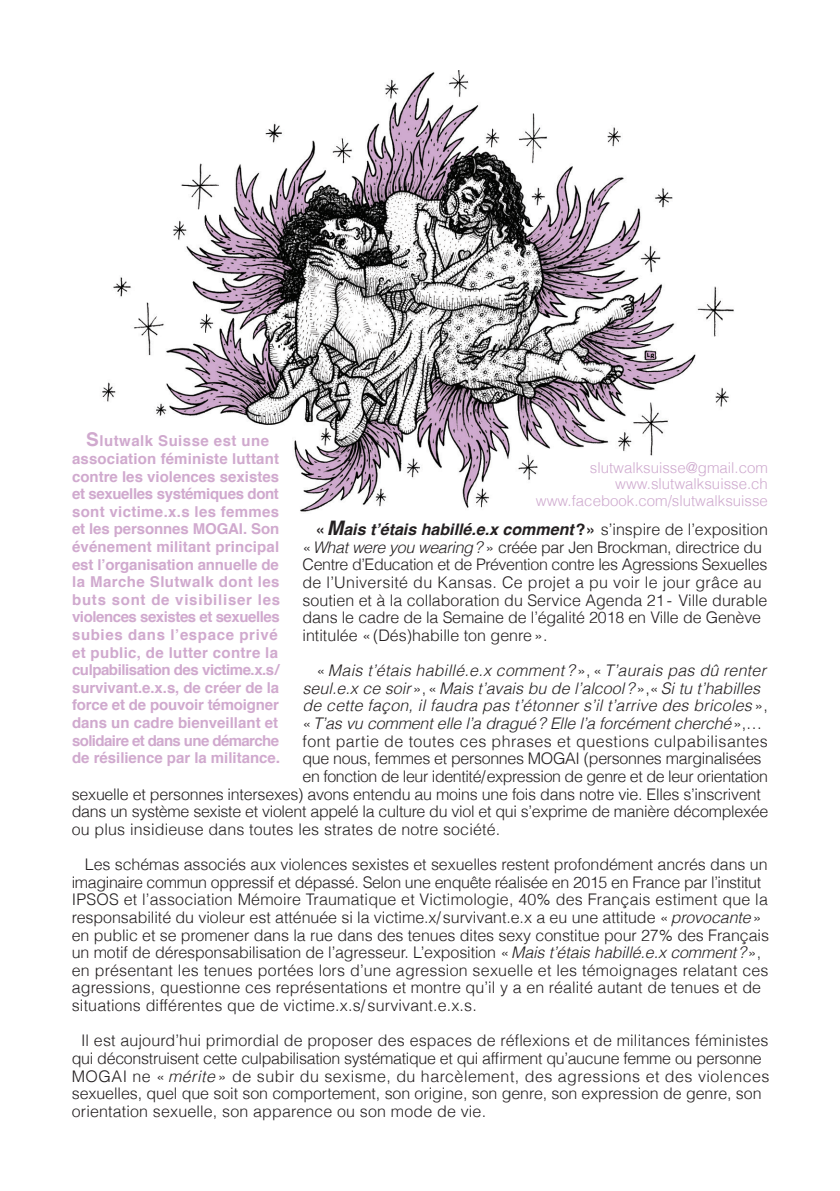
<style>
.page{position:relative;width:840px;height:1191px;background:#fff}
.page>*{position:absolute;margin:0;border:0;box-sizing:border-box;transform-origin:0 0}
.txt{font:300 16px/17.6px "Helvetica";letter-spacing:-.005em;color:#231f20}
.txt-2{font:300 16px/17.6px "Helvetica";letter-spacing:-.025em;color:#231f20}
.txt-3{font:italic 300 16px "Helvetica";letter-spacing:.015em;color:#231f20}
.txt-4{font:italic 700 16px "Helvetica";color:#231f20}
.txt-5{font:italic 300 16px "Helvetica";letter-spacing:-.01em;color:#231f20}
.txt-6{font:300 16px "Helvetica";letter-spacing:.025em;color:#231f20}
.txt2{font:700 15px/17.6px "Helvetica";color:#d0a9ce;text-align:center}
.txt2-2{font:700 15px/17.6px "Helvetica";letter-spacing:-.03em;color:#d0a9ce}
.txt-7{font:300 15px "Helvetica";color:#cfaacf}
.txt2-3{font:700 15px/17.6px "Helvetica";letter-spacing:.05em;color:#d0a9ce}
.txt2-4{font:700 15px "Helvetica";letter-spacing:-.04em;color:#d0a9ce}
.txt2-5{font:700 15px "Helvetica";letter-spacing:.025em;color:#d0a9ce}
.s1{font-size:19px}
.s2{font-size:16px}
.s3{font-style:normal}
.s4{font-size:20px}
.s5{font-weight:300;font-style:normal}
.s6{font-style:italic}
</style>
<div class="page">
<img style="left:102px;top:70px;width:632px;height:442px">
<p class="txt2" style="left:72px;top:432px;width:209px"><span class="s1">S</span>lutwalk Suisse est une association féministe luttant contre les violences sexistes et sexuelles systémiques dont sont victime.x.s les femmes et les personnes MOGAI. Son événement militant principal est l’organisation annuelle de</p>
<p class="txt2-3" style="left:72px;top:573px;width:209px">la Marche Slutwalk dont les buts sont de visibiliser les</p>
<p class="txt2-2" style="left:72px;top:608px;width:209px">violences sexistes et sexuelles subies dans l’espace privé</p>
<p class="txt2-5" style="left:72px;top:640px;width:207px">et public, de lutter contre la</p>
<p class="txt2-2" style="left:72px;top:661px;width:209px">culpabilisation des victime.x.s /</p>
<p class="txt2" style="left:72px;top:679px;width:209px;text-align:justify">survivant.e.x.s, de créer de la force et de pouvoir témoigner dans un cadre bienveillant et</p>
<p class="txt2-4" style="left:72px;top:728px;width:208px">solidaire et dans une démarche</p>
<p class="txt2" style="left:72px;top:749px;width:210px">de résilience par la militance<span class="s2">.</span></p>
<p class="txt-7" style="left:589px;top:455px;width:179px">slutwalksuisse@gmail.com</p>
<p class="txt-7" style="left:615px;top:472px;width:154px">www.slutwalksuisse.ch</p>
<p class="txt-7" style="left:535px;top:488px;width:233px">www.facebook.com/slutwalksuisse</p>
<p class="txt-4" style="left:315px;top:516px;width:453px"><span class="s3">«</span><span class="s4">M</span>ais t’étais habillé.e.x comment<span class="s3">? »</span> <span class="s5">s’inspire de l’exposition</span></p>
<p class="txt" style="left:302px;top:537px;width:460px">«<span class="s6">What were you wearing?</span> » créée par Jen Brockman, directrice du</p>
<p class="txt-2" style="left:302px;top:555px;width:466px">Centre d’Education et de Prévention contre les Agressions Sexuelles de l’Université du Kansas. Ce projet a pu voir le jour grâce au</p>
<p class="txt" style="left:302px;top:590px;width:466px">soutien et à la collaboration du Service Agenda 21- Ville durable dans le cadre de la Semaine de l’égalité 2018 en Ville de Genève intitulée «(Dés)habille ton genre».</p>
<p class="txt-3" style="left:316px;top:658px;width:450px"><span class="s3">«</span> Mais t’étais habillé.e.x comment ? <span class="s3">», «</span> T’aurais pas dû renter</p>
<p class="txt-3" style="left:302px;top:675px;width:459px">seul.e.x ce soir<span class="s3">»,«</span>Mais t’avais bu de l’alcool ?<span class="s3">»,«</span>Si tu t’habilles</p>
<p class="txt-3" style="left:302px;top:693px;width:466px">de cette façon, il faudra pas t’étonner s’il t’arrive des bricoles <span class="s3">»,</span></p>
<p class="txt-5" style="left:302px;top:711px;width:461px"><span class="s3">«</span>T’as vu comment elle l’a dragué? Elle l’a forcément cherché<span class="s3">»,…</span></p>
<p class="txt-6" style="left:302px;top:728px;width:466px">font partie de toutes ces phrases et questions culpabilisantes</p>
<p class="txt-2" style="left:302px;top:749px;width:466px">que nous, femmes et personnes MOGAI (personnes marginalisées en fonction de leur identité/expression de genre et de leur orientation</p>
<p class="txt" style="left:72px;top:784px;width:690px">sexuelle et personnes intersexes) avons entendu au moins une fois dans notre vie. Elles s’inscrivent</p>
<p class="txt" style="left:72px;top:802px;width:697px">dans un système sexiste et violent appelé la culture du viol et qui s’exprime de manière décomplexée</p>
<p class="txt" style="left:72px;top:819px;width:430px">ou plus insidieuse dans toutes les strates de notre société.</p>
<p class="txt" style="left:72px;top:855px;width:697px;text-indent:13px">Les schémas associés aux violences sexistes et sexuelles restent profondément ancrés dans un imaginaire commun oppressif et dépassé. Selon une enquête réalisée en 2015 en France par l’institut<br>IPSOS et l’association Mémoire Traumatique et Victimologie, 40% des Français estiment que la</p>
<p class="txt" style="left:72px;top:907px;width:698px">responsabilité du violeur est atténuée si la victime.x/survivant.e.x a eu une attitude «<span class="s6">provocante</span>» en public et se promener dans la rue dans des tenues dites sexy constitue pour 27% des Français un motif de déresponsabilisation de l’agresseur. L’exposition «<span class="s6">Mais t’étais habillé.e.x comment?</span>», en présentant les tenues portées lors d’une agression sexuelle et les témoignages relatant ces agressions, questionne ces représentations et montre qu’il y a en réalité autant de tenues et de situations différentes que de victime.x.s/ survivant.e.x.s.</p>
<p class="txt" style="left:72px;top:1031px;width:698px;text-align:center">Il est aujourd’hui primordial de proposer des espaces de réflexions et de militances féministes qui déconstruisent cette culpabilisation systématique et qui affirment qu’aucune femme ou personne</p>
<p class="txt" style="left:72px;top:1066px;width:698px">MOGAI ne « <span class="s6">mérite</span> » de subir du sexisme, du harcèlement, des agressions et des violences sexuelles, quel que soit son comportement, son origine, son genre, son expression de genre, son orientation sexuelle, son apparence ou son mode de vie.</p>
</div>
